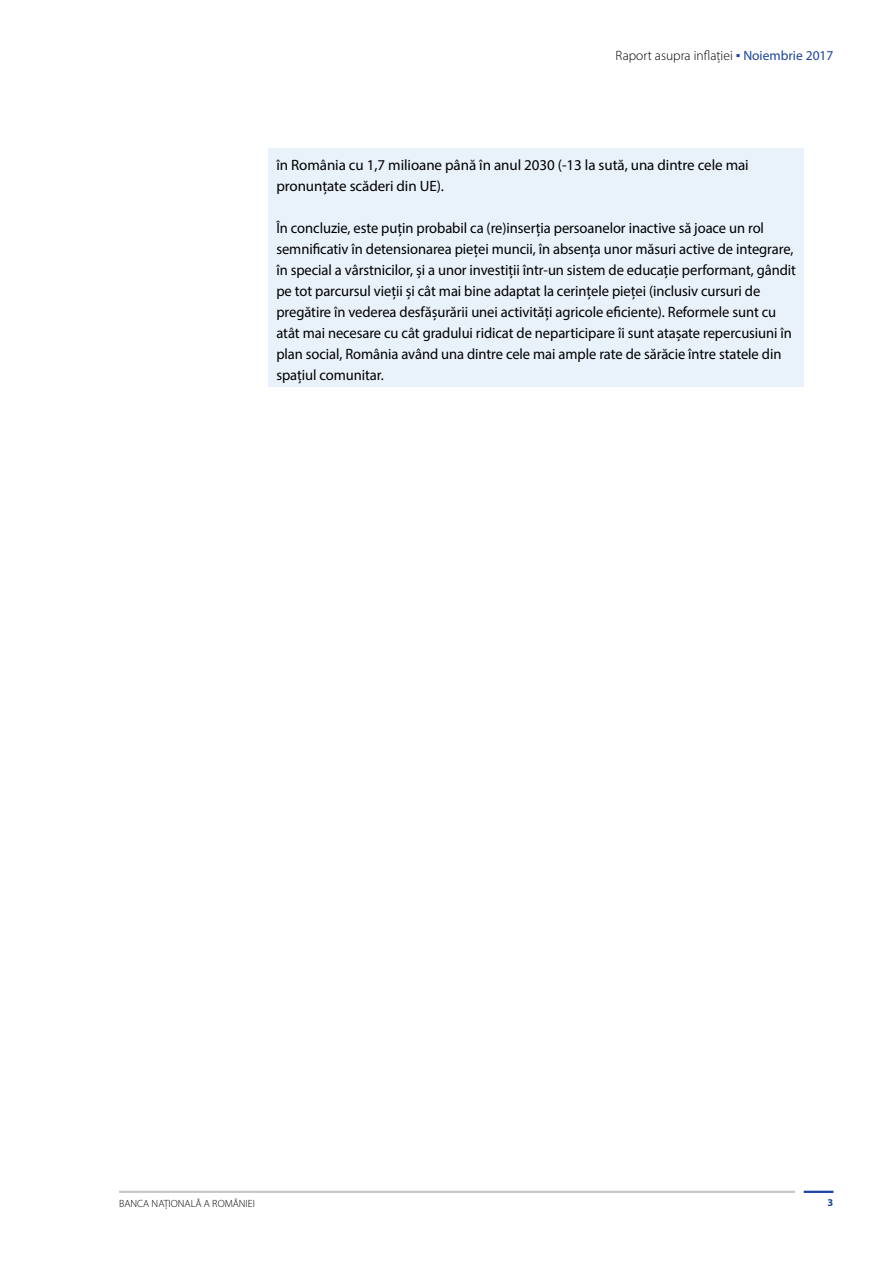
<style>
.page{position:relative;width:893px;height:1263px;background:#fff}
.page>*{position:absolute;margin:0;border:0;box-sizing:border-box;transform-origin:0 0}
.t1{font:15px/21px "Myriad Pro";letter-spacing:-.005em;color:#000}
.t2{font:300 13.5px "Myriad Pro";color:#000}
.t3{font:300 10.5px "Myriad Pro";color:#000}
.t4{font:700 10.5px "Myriad Pro";color:#1c449c}
.s1{font-family:"Times New Roman";font-weight:400;color:#1c449c}
.s2{font-weight:400;color:#1c449c}
</style>
<div class="page">
<hr style="left:804px;top:1191px;width:29px;height:2px;background:#1c449c">
<hr style="left:119px;top:1191px;width:676px;height:2px;background:#c7c8ca">
<div style="left:268px;top:149px;width:536px;height:238px;background:#e9f1fa"></div>
<p class="t2" style="left:616px;top:47px;width:219px">Raport asupra inflației <span class="s1">▪</span> <span class="s2">Noiembrie 2017</span></p>
<p class="t1" style="left:276px;top:154px;width:474px">în România cu 1,7 milioane până în anul 2030 (-13 la sută, una dintre cele mai pronunțate scăderi din UE).</p>
<p class="t1" style="left:276px;top:217px;width:521px">În concluzie, este puțin probabil ca (re)inserția persoanelor inactive să joace un rol semnificativ în detensionarea pieței muncii, în absența unor măsuri active de integrare, în special a vârstnicilor, și a unor investiții într-un sistem de educație performant, gândit pe tot parcursul vieții și cât mai bine adaptat la cerințele pieței (inclusiv cursuri de pregătire în vederea desfășurării unei activități agricole eficiente). Reformele sunt cu atât mai necesare cu cât gradului ridicat de neparticipare îi sunt atașate repercusiuni în plan social, România având una dintre cele mai ample rate de sărăcie între statele din spațiul comunitar.</p>
<p class="t3" style="left:119px;top:1197px;width:137px">BANCA NAȚIONALĂ A ROMÂNIEI</p>
<p class="t4" style="left:828px;top:1195px;width:7px">3</p>
</div>
